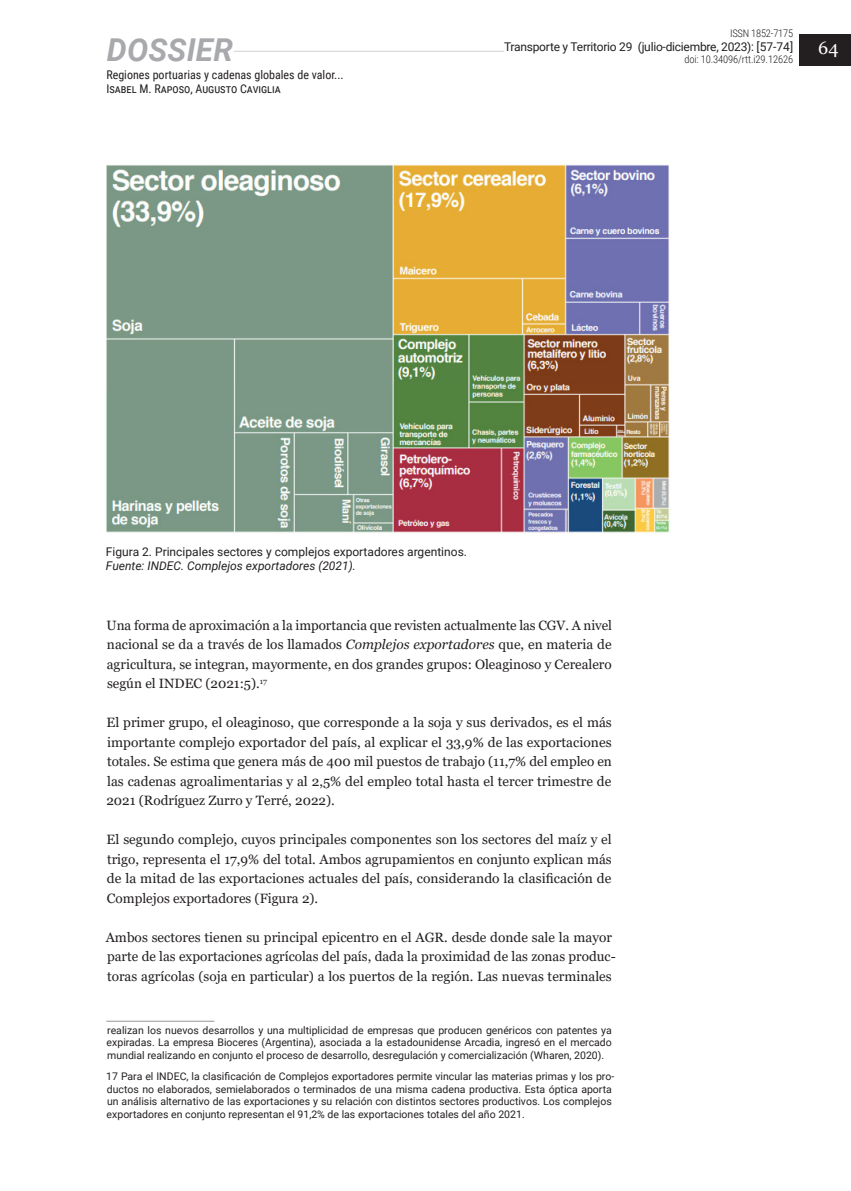
<style>
.page{position:relative;width:851px;height:1191px;background:#fff}
.page>*{position:absolute;margin:0;border:0;box-sizing:border-box;transform-origin:0 0}
.t1{font:italic 700 31.5px "Roboto";letter-spacing:.005em;color:#a8a9ad}
.t2{font:18px "Georgia";color:#fff}
.Paragraph{font:13.5px/19.5px "Georgia";color:#231f20;text-align:justify}
.imagen-epigrafe{font:12px/13.5px "Roboto";color:#231f20}
.t3{font:12px/14.4px "Roboto Condensed";color:#231f20}
.imagen-epigrafe-2{font:12px "Roboto";letter-spacing:-.02em;color:#231f20}
.Footnote___Paragraph{font:10.5px/12.6px "Roboto";color:#231f20;text-align:justify}
.t4{font:300 10.5px "Roboto Condensed";letter-spacing:-.01em;color:#231f20}
.s1{font-style:italic}
</style>
<div class="page">
<hr style="left:106px;top:51px;width:546px;height:1px;background:#d1d2d4">
<div style="left:504px;top:40px;width:289px;height:15px;background:#fff"></div>
<div style="left:106px;top:48px;width:108px;height:7px;background:#fff"></div>
<div style="left:799px;top:35px;width:51px;height:31px;background:#231f20"></div>
<div style="left:107px;top:35px;width:127px;height:26px;background:#fff"></div>
<hr style="left:106px;top:1020px;width:108px;height:1px;background:#939598">
<img style="left:106px;top:164px;width:564px;height:369px">
<p class="t4" style="left:730px;top:26px;width:65px">ISSN 1852-7175</p>
<p class="imagen-epigrafe-2" style="left:504px;top:38px;width:290px">Transporte y Territorio 29 (julio-diciembre, 2023): [57-74]</p>
<p class="t4" style="left:684px;top:52px;width:110px">doi: 10.34096/rtt.i29.12626</p>
<h1 class="t1" style="left:107px;top:28px;width:128px">DOSSIER</h1>
<h2 class="t2" style="left:818px;top:37px;width:22px">64</h2>
<p class="t3" style="left:106px;top:67px;width:239px">Regiones portuarias y cadenas globales de valor...<br>Isabel M. Raposo, Augusto Caviglia</p>
<p class="imagen-epigrafe" style="left:106px;top:544px;width:362px">Figura 2. Principales sectores y complejos exportadores argentinos.<br><span class="s1">Fuente: INDEC. Complejos exportadores (2021).</span></p>
<p class="Paragraph" style="left:107px;top:615px;width:507px">Una forma de aproximación a la importancia que revisten actualmente las CGV. A nivel nacional se da a través de los llamados <span class="s1">Complejos exportadores</span> que, en materia de agricultura, se integran, mayormente, en dos grandes grupos: Oleaginoso y Cerealero según el INDEC (2021:5).<sup>17</sup></p>
<p class="Paragraph" style="left:106px;top:713px;width:507px">El primer grupo, el oleaginoso, que corresponde a la soja y sus derivados, es el más importante complejo exportador del país, al explicar el 33,9% de las exportaciones totales. Se estima que genera más de 400 mil puestos de trabajo (11,7% del empleo en las cadenas agroalimentarias y al 2,5% del empleo total hasta el tercer trimestre de 2021 (Rodríguez Zurro y Terré, 2022).</p>
<p class="Paragraph" style="left:107px;top:830px;width:506px">El segundo complejo, cuyos principales componentes son los sectores del maíz y el trigo, representa el 17,9% del total. Ambos agrupamientos en conjunto explican más de la mitad de las exportaciones actuales del país, considerando la clasificación de Complejos exportadores (Figura 2).</p>
<p class="Paragraph" style="left:106px;top:927px;width:511px;text-align:left">Ambos sectores tienen su principal epicentro en el AGR. desde donde sale la mayor parte de las exportaciones agrícolas del país, dada la proximidad de las zonas produc&shy;toras agrícolas (soja en particular) a los puertos de la región. Las nuevas terminales</p>
<p class="Footnote___Paragraph" style="left:107px;top:1023px;width:506px">realizan los nuevos desarrollos y una multiplicidad de empresas que producen genéricos con patentes ya expiradas. La empresa Bioceres (Argentina), asociada a la estadounidense Arcadia, ingresó en el mercado mundial realizando en conjunto el proceso de desarrollo, desregulación y comercialización (Wharen, 2020).</p>
<p class="Footnote___Paragraph" style="left:106px;top:1069px;width:509px;text-align:left">17 Para el INDEC, la clasificación de Complejos exportadores permite vincular las materias primas y los pro&shy;ductos no elaborados, semielaborados o terminados de una misma cadena productiva. Esta óptica aporta un análisis alternativo de las exportaciones y su relación con distintos sectores productivos. Los complejos exportadores en conjunto representan el 91,2% de las exportaciones totales del año 2021.</p>
</div>
